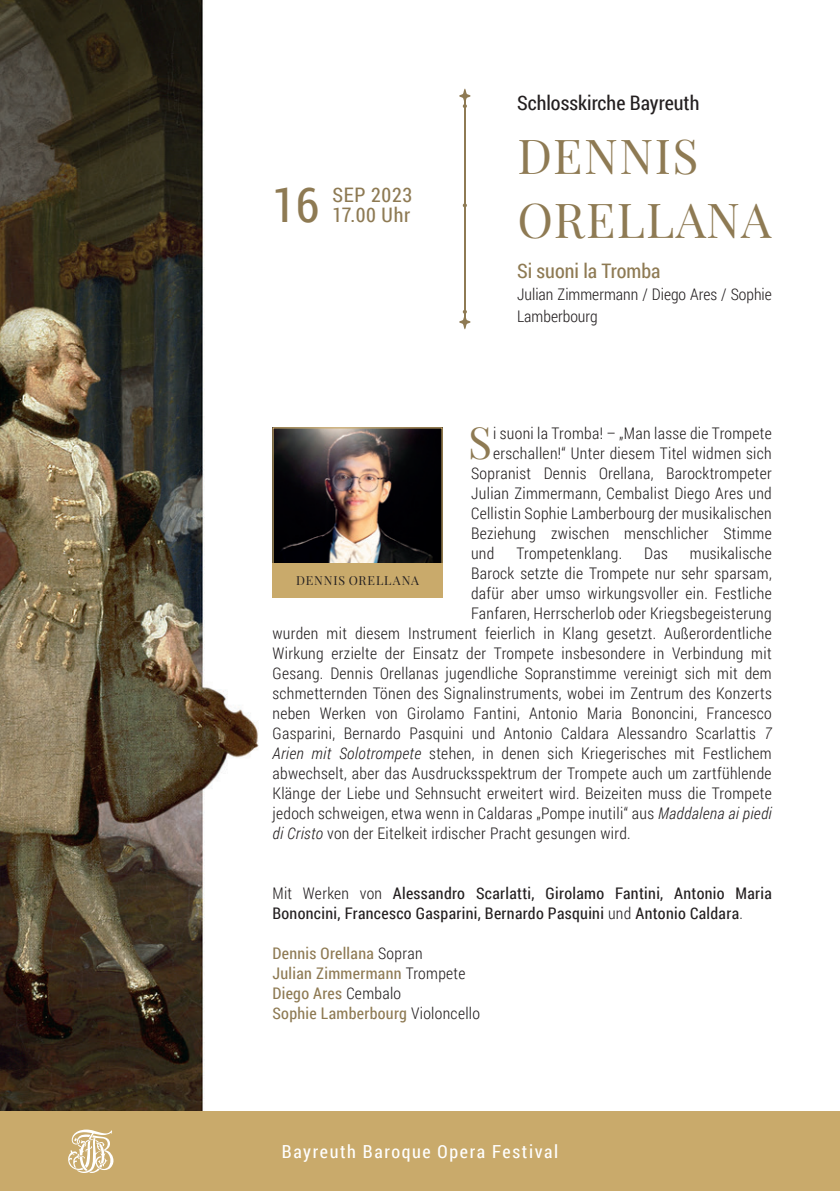
<style>
.page{position:relative;width:840px;height:1191px;background:#fff}
.page>*{position:absolute;margin:0;border:0;box-sizing:border-box;transform-origin:0 0}
.t1{font:48px/64px "Playfair Display";letter-spacing:.025em;color:#8e7a53}
.t2{font:48px "Roboto Condensed";color:#8e7a53}
.t3{font:44.2px "Playfair Display";color:#8e7a53}
.t4{font:20px "Roboto Condensed";color:#8e7a53}
.t5{font:20px "Roboto Condensed";color:#231f20}
.t6{font:18px "Roboto Condensed";letter-spacing:.09em;color:#fff}
.t7{font:300 16px "Roboto Condensed";letter-spacing:.02em;color:#231f20}
.t8{font:16px/20px "Roboto Condensed";letter-spacing:.02em;color:#231f20}
.t9{font:16px "Roboto Condensed";letter-spacing:.02em;color:#8e7a53}
.t10{font:300 16px/22px "Roboto Condensed";color:#231f20}
.t11{font:12.4px "Playfair Display";letter-spacing:.07em;color:#231f20}
.s1{font-style:italic}
.s2{font-weight:300}
.s3{font-weight:300;color:#231f20}
</style>
<div class="page">
<img style="left:0;top:0;width:471px;height:1111px">
<hr style="left:464px;top:95px;width:1px;height:226px;background:#8e7a53">
<svg style="left:459px;top:310px;width:11px;height:19px"></svg>
<svg style="left:459px;top:89px;width:11px;height:19px"></svg>
<svg style="left:462px;top:203px;width:4px;height:4px"></svg>
<img style="left:274px;top:429px;width:166px;height:134px">
<div style="left:272px;top:563px;width:170px;height:34px;background:#c9aa6b"></div>
<div style="left:272px;top:427px;width:170px;height:170px;border:1px solid #c9aa6b"></div>
<div style="left:0;top:1111px;width:839px;height:80px;background:#c9aa6b"></div>
<svg style="left:68px;top:1129px;width:46px;height:44px"></svg>
<p class="t2" style="left:272px;top:172px;width:48px">16</p>
<p class="t4" style="left:332px;top:181px;width:81px">SEP 2023</p>
<p class="t4" style="left:332px;top:201px;width:79px">17.00 Uhr</p>
<p class="t5" style="left:517px;top:89px;width:184px">Schlosskirche Bayreuth</p>
<p class="t1" style="left:517px;top:124px;width:255px">DENNIS<br>ORELLANA</p>
<p class="t4" style="left:517px;top:257px;width:145px">Si suoni la Tromba</p>
<p class="t10" style="left:517px;top:283px;width:256px">Julian Zimmermann / Diego Ares / Sophie<br>Lamberbourg</p>
<p class="t3" style="left:468px;top:414px;width:25px">S</p>
<p class="t7" style="left:493px;top:422px;width:280px">i suoni la Tromba! – „Man lasse die Trompete</p>
<p class="t7" style="left:493px;top:442px;width:280px">erschallen!“ Unter diesem Titel widmen sich</p>
<p class="t7" style="left:471px;top:462px;width:302px">Sopranist Dennis Orellana, Barocktrompeter</p>
<p class="t7" style="left:471px;top:482px;width:302px">Julian Zimmermann, Cembalist Diego Ares und</p>
<p class="t7" style="left:471px;top:502px;width:302px">Cellistin Sophie Lamberbourg der musikalischen</p>
<p class="t7" style="left:471px;top:522px;width:302px">Beziehung zwischen menschlicher Stimme</p>
<p class="t7" style="left:471px;top:542px;width:25px">und</p>
<p class="t7" style="left:516px;top:542px;width:107px">Trompetenklang.</p>
<p class="t7" style="left:643px;top:542px;width:25px">Das</p>
<p class="t7" style="left:689px;top:542px;width:83px">musikalische</p>
<p class="t7" style="left:471px;top:562px;width:302px">Barock setzte die Trompete nur sehr sparsam,</p>
<p class="t7" style="left:471px;top:582px;width:302px">dafür aber umso wirkungsvoller ein. Festliche</p>
<p class="t7" style="left:471px;top:602px;width:302px">Fanfaren, Herrscherlob oder Kriegsbegeisterung</p>
<p class="t7" style="left:272px;top:622px;width:500px">wurden mit diesem Instrument feierlich in Klang gesetzt. Außerordentliche</p>
<p class="t7" style="left:272px;top:642px;width:500px">Wirkung erzielte der Einsatz der Trompete insbesondere in Verbindung mit</p>
<p class="t7" style="left:272px;top:662px;width:500px">Gesang. Dennis Orellanas jugendliche Sopranstimme vereinigt sich mit dem</p>
<p class="t7" style="left:272px;top:682px;width:500px">schmetternden Tönen des Signalinstruments, wobei im Zentrum des Konzerts</p>
<p class="t7" style="left:272px;top:702px;width:500px">neben Werken von Girolamo Fantini, Antonio Maria Bononcini, Francesco</p>
<p class="t7" style="left:272px;top:722px;width:500px">Gasparini, Bernardo Pasquini und Antonio Caldara Alessandro Scarlattis <span class="s1">7</span></p>
<p class="t7" style="left:272px;top:742px;width:500px"><span class="s1">Arien mit Solotrompete</span> stehen, in denen sich Kriegerisches mit Festlichem</p>
<p class="t7" style="left:272px;top:762px;width:500px">abwechselt, aber das Ausdrucksspektrum der Trompete auch um zartfühlende</p>
<p class="t7" style="left:272px;top:782px;width:500px">Klänge der Liebe und Sehnsucht erweitert wird. Beizeiten muss die Trompete</p>
<p class="t7" style="left:272px;top:802px;width:500px">jedoch schweigen, etwa wenn in Caldaras „Pompe inutili“ aus <span class="s1">Maddalena ai piedi</span></p>
<p class="t7" style="left:272px;top:822px;width:359px"><span class="s1">di Cristo</span> von der Eitelkeit irdischer Pracht gesungen wird.</p>
<p class="t11" style="left:296px;top:572px;width:124px">DENNIS ORELLANA</p>
<p class="t8" style="left:272px;top:882px;width:500px"><span class="s2">Mit Werken von</span> Alessandro Scarlatti, Girolamo Fantini, Antonio Maria<br>Bononcini, Francesco Gasparini, Bernardo Pasquini <span class="s2">und</span> Antonio Caldara<span class="s2">.</span></p>
<p class="t9" style="left:272px;top:942px;width:152px">Dennis Orellana <span class="s3">Sopran</span></p>
<p class="t9" style="left:272px;top:962px;width:194px">Julian Zimmermann <span class="s3">Trompete</span></p>
<p class="t9" style="left:272px;top:982px;width:130px">Diego Ares <span class="s3">Cembalo</span></p>
<p class="t9" style="left:272px;top:1002px;width:209px">Sophie Lamberbourg <span class="s3">Violoncello</span></p>
<p class="t6" style="left:282px;top:1138px;width:277px">Bayreuth Baroque Opera Festival</p>
</div>
